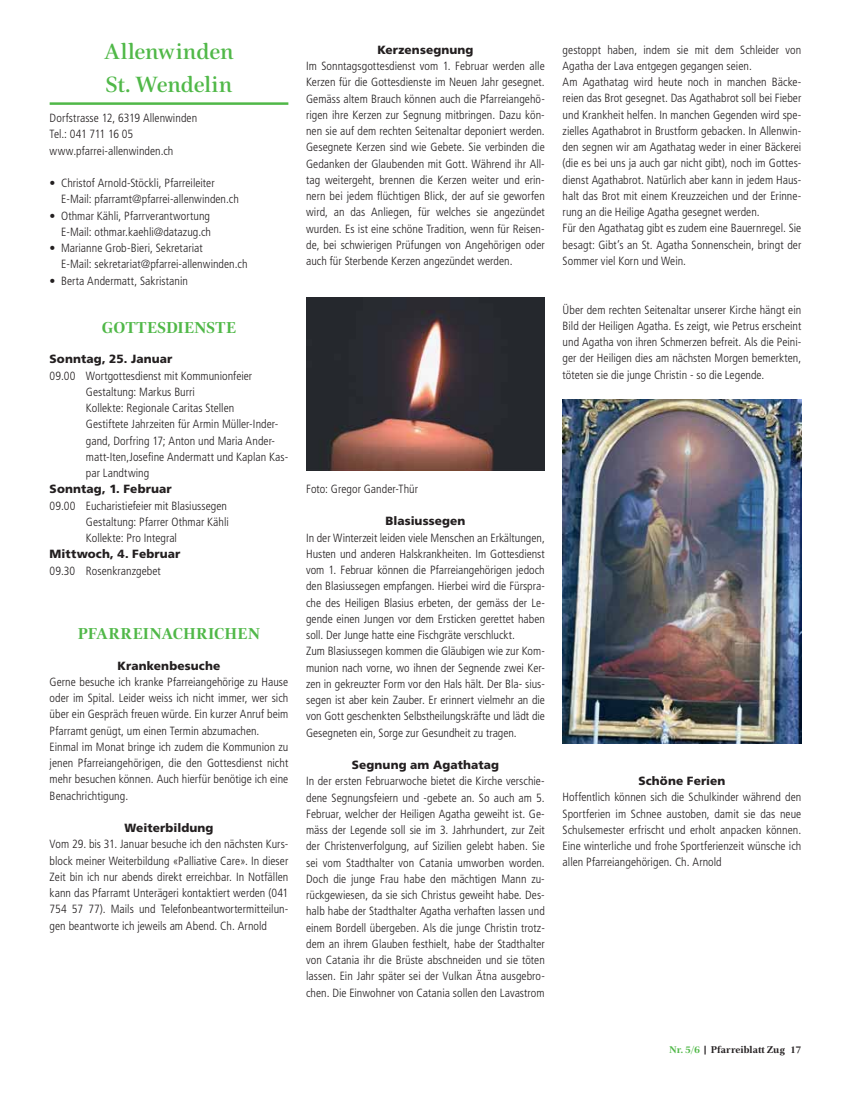
<style>
.page{position:relative;width:851px;height:1099px;background:#fff}
.page>*{position:absolute;margin:0;border:0;box-sizing:border-box;transform-origin:0 0}
.t1{font:500 22.5px/32.5px "Civita";letter-spacing:-.01em;color:#50b848}
.t2{font:700 16.12px "Civita";letter-spacing:.005em;color:#50b848}
.t3{font:300 condensed 11.88px/16.2px "Frutiger LT Std";color:#231f20}
.t4{font:900 11.88px "Frutiger LT Std";letter-spacing:.01em;color:#231f20}
.t5{font:700 10px "Civita";letter-spacing:.005em;color:#231f20}
.s1{color:#50b848}
</style>
<div class="page">
<hr style="left:50px;top:102px;width:238px;height:3px;background:#50b848">
<img style="left:306px;top:298px;width:238px;height:172px">
<img style="left:562px;top:399px;width:239px;height:344px">
<h1 class="t1" style="left:104px;top:38px;width:131px">Allenwinden<br>St. Wendelin</h1>
<p class="t3" style="left:50px;top:110px;width:149px">Dorfstrasse 12, 6319 Allenwinden<br>Tel.: 041 711 16 05 www.pfarrei-allenwinden.ch</p>
<p class="t3" style="left:61px;top:175px;width:188px">Christof Arnold-Stöckli, Pfarreileiter E-Mail: pfarramt@pfarrei-allenwinden.ch Othmar Kähli, Pfarrverantwortung<br>E-Mail: othmar.kaehli@datazug.ch Marianne Grob-Bieri, Sekretariat<br>E-Mail: sekretariat@pfarrei-allenwinden.ch Berta Andermatt, Sakristanin</p>
<h2 class="t2" style="left:102px;top:321px;width:136px">GOTTESDIENSTE</h2>
<p class="t4" style="left:50px;top:353px;width:124px">Sonntag, 25. Januar</p>
<p class="t3" style="left:86px;top:368px;width:204px;text-indent:-36px">09.00 Wortgottesdienst mit Kommunionfeier Gestaltung: Markus Burri<br>Kollekte: Regionale Caritas Stellen<br>Gestiftete Jahrzeiten für Armin Müller-Inder&shy;gand, Dorfring 17; Anton und Maria Ander&shy;matt-Iten,Josefine Andermatt und Kaplan Kas&shy;par Landtwing</p>
<p class="t4" style="left:50px;top:483px;width:124px">Sonntag, 1. Februar</p>
<p class="t3" style="left:86px;top:498px;width:144px;text-indent:-36px">09.00 Eucharistiefeier mit Blasiussegen<br>Gestaltung: Pfarrer Othmar Kähli<br>Kollekte: Pro Integral</p>
<p class="t4" style="left:50px;top:548px;width:132px">Mittwoch, 4. Februar</p>
<p class="t3" style="left:50px;top:563px;width:113px">09.30 Rosenkranzgebet</p>
<h2 class="t2" style="left:78px;top:627px;width:184px">PFARREINACHRICHEN</h2>
<p class="t4" style="left:118px;top:659px;width:104px">Krankenbesuche</p>
<p class="t3" style="left:50px;top:674px;width:240px">Gerne besuche ich kranke Pfarreiangehörige zu Hause oder im Spital. Leider weiss ich nicht immer, wer sich über ein Gespräch freuen würde. Ein kurzer Anruf beim Pfarramt genügt, um einen Termin abzumachen.<br>Einmal im Monat bringe ich zudem die Kommunion zu jenen Pfarreiangehörigen, die den Gottesdienst nicht mehr besuchen können. Auch hierfür benötige ich eine Benachrichtigung.</p>
<p class="t4" style="left:124px;top:822px;width:91px">Weiterbildung</p>
<p class="t3" style="left:50px;top:836px;width:240px;text-align:justify">Vom 29. bis 31. Januar besuche ich den nächsten Kurs&shy;block meiner Weiterbildung «Palliative Care». In dieser Zeit bin ich nur abends direkt erreichbar. In Notfällen kann das Pfarramt Unterägeri kontaktiert werden (041<br>754 57 77). Mails und Telefonbeantwortermitteilun&shy;gen beantworte ich jeweils am Abend. Ch. Arnold</p>
<p class="t4" style="left:377px;top:44px;width:98px">Kerzensegnung</p>
<p class="t3" style="left:306px;top:58px;width:240px;text-align:justify">Im Sonntagsgottesdienst vom 1. Februar werden alle Kerzen für die Gottesdienste im Neuen Jahr gesegnet.<br>Gemäss altem Brauch können auch die Pfarreiangehö&shy;rigen ihre Kerzen zur Segnung mitbringen. Dazu kön&shy;nen sie auf dem rechten Seitenaltar deponiert werden.<br>Gesegnete Kerzen sind wie Gebete. Sie verbinden die Gedanken der Glaubenden mit Gott. Während ihr All&shy;tag weitergeht, brennen die Kerzen weiter und erin&shy;nern bei jedem flüchtigen Blick, der auf sie geworfen wird, an das Anliegen, für welches sie angezündet wurden. Es ist eine schöne Tradition, wenn für Reisen&shy;de, bei schwierigen Prüfungen von Angehörigen oder auch für Sterbende Kerzen angezündet werden.</p>
<p class="t3" style="left:562px;top:42px;width:240px">gestoppt haben, indem sie mit dem Schleider von Agatha der Lava entgegen gegangen seien.<br>Am Agathatag wird heute noch in manchen Bäcke&shy;reien das Brot gesegnet. Das Agathabrot soll bei Fieber und Krankheit helfen. In manchen Gegenden wird spe&shy;zielles Agathabrot in Brustform gebacken. In Allenwin&shy;den segnen wir am Agathatag weder in einer Bäckerei (die es bei uns ja auch gar nicht gibt), noch im Gottes&shy;dienst Agathabrot. Natürlich aber kann in jedem Haus&shy;halt das Brot mit einem Kreuzzeichen und der Erinne&shy;rung an die Heilige Agatha gesegnet werden.<br>Für den Agathatag gibt es zudem eine Bauernregel. Sie besagt: Gibt’s an St. Agatha Sonnenschein, bringt der Sommer viel Korn und Wein.</p>
<p class="t3" style="left:562px;top:302px;width:240px;text-align:justify">Über dem rechten Seitenaltar unserer Kirche hängt ein Bild der Heiligen Agatha. Es zeigt, wie Petrus erscheint und Agatha von ihren Schmerzen befreit. Als die Peini&shy;ger der Heiligen dies am nächsten Morgen bemerkten, töteten sie die junge Christin - so die Legende.</p>
<p class="t3" style="left:306px;top:481px;width:113px">Foto: Gregor Gander-Thür</p>
<p class="t4" style="left:385px;top:515px;width:82px">Blasiussegen</p>
<p class="t3" style="left:306px;top:530px;width:240px">In der Winterzeit leiden viele Menschen an Erkältungen, Husten und anderen Halskrankheiten. Im Gottesdienst vom 1. Februar können die Pfarreiangehörigen jedoch den Blasiussegen empfangen. Hierbei wird die Fürspra&shy;che des Heiligen Blasius erbeten, der gemäss der Le&shy;gende einen Jungen vor dem Ersticken gerettet haben soll. Der Junge hatte eine Fischgräte verschluckt.<br>Zum Blasiussegen kommen die Gläubigen wie zur Kom&shy;munion nach vorne, wo ihnen der Segnende zwei Ker&shy;zen in gekreuzter Form vor den Hals hält. Der Bla- sius&shy;segen ist aber kein Zauber. Er erinnert vielmehr an die von Gott geschenkten Selbstheilungskräfte und lädt die Gesegneten ein, Sorge zur Gesundheit zu tragen.</p>
<p class="t4" style="left:352px;top:759px;width:149px">Segnung am Agathatag</p>
<p class="t3" style="left:306px;top:773px;width:240px;text-align:justify">In der ersten Februarwoche bietet die Kirche verschie&shy;dene Segnungsfeiern und -gebete an. So auch am 5.<br>Februar, welcher der Heiligen Agatha geweiht ist. Ge&shy;mäss der Legende soll sie im 3. Jahrhundert, zur Zeit der Christenverfolgung, auf Sizilien gelebt haben. Sie sei vom Stadthalter von Catania umworben worden.<br>Doch die junge Frau habe den mächtigen Mann zu&shy;rückgewiesen, da sie sich Christus geweiht habe. Des&shy;halb habe der Stadthalter Agatha verhaften lassen und einem Bordell übergeben. Als die junge Christin trotz&shy;dem an ihrem Glauben festhielt, habe der Stadthalter von Catania ihr die Brüste abschneiden und sie töten lassen. Ein Jahr später sei der Vulkan Ätna ausgebro&shy;chen. Die Einwohner von Catania sollen den Lavastrom</p>
<p class="t4" style="left:638px;top:775px;width:89px">Schöne Ferien</p>
<p class="t3" style="left:562px;top:789px;width:240px;text-align:justify">Hoffentlich können sich die Schulkinder während den Sportferien im Schnee austoben, damit sie das neue Schulsemester erfrischt und erholt anpacken können.<br>Eine winterliche und frohe Sportferienzeit wünsche ich allen Pfarreiangehörigen. Ch. Arnold</p>
<p class="t5" style="left:669px;top:1045px;width:134px"><span class="s1">Nr. 5/6</span> | Pfarreiblatt Zug 17</p>
</div>
